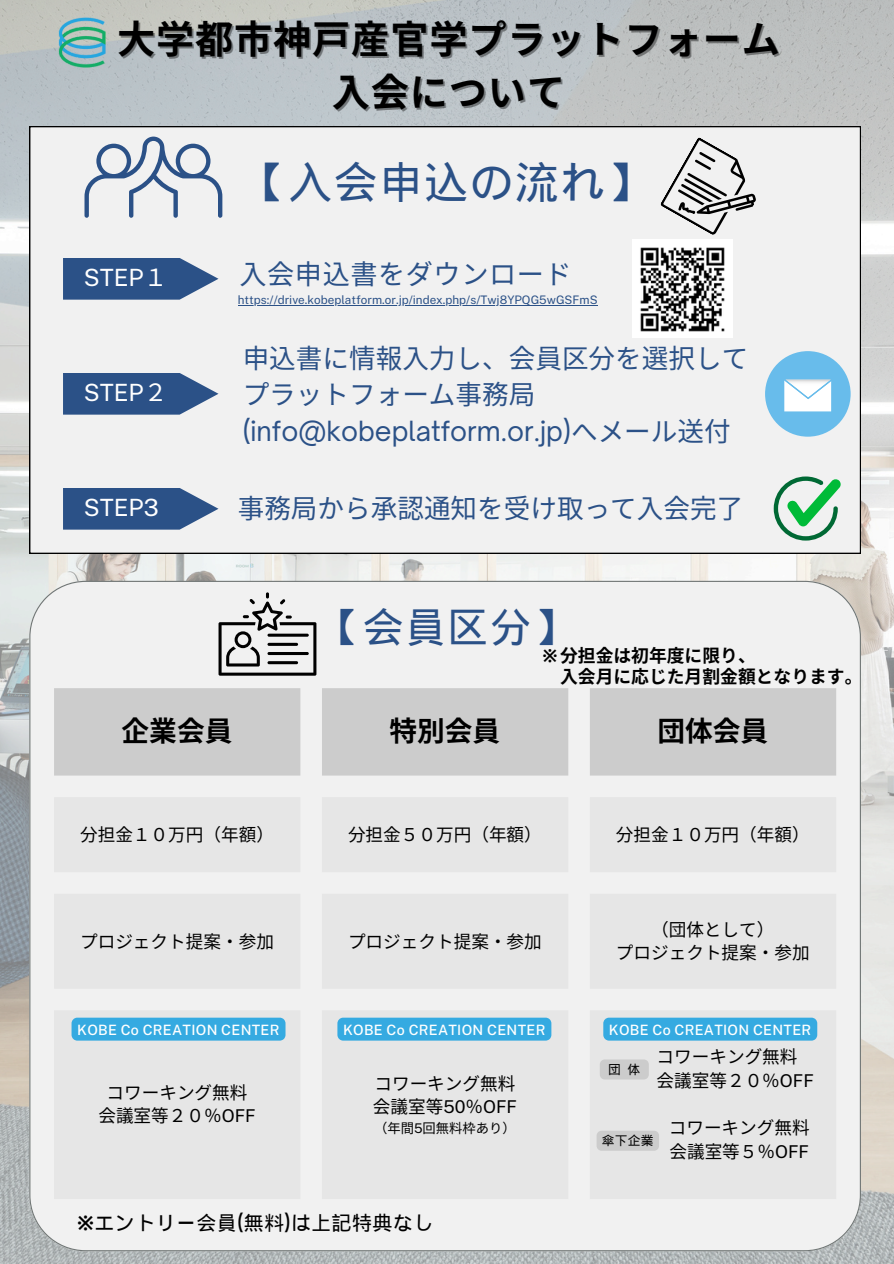
<style>
.page{position:relative;width:894px;height:1264px;background:#fff}
.page>*{position:absolute;margin:0;border:0;box-sizing:border-box;transform-origin:0 0}
.t1{font:44.4px "Wen Quan Yi Micro Hei";letter-spacing:.02em;color:#2b5187}
.t2{font:41.55px "Wen Quan Yi Micro Hei";color:#2b5187}
.t3{font:700 38.25px "Noto Sans CJ Ksc";letter-spacing:.02em;color:#000}
.t4{font:700 27.75px "Noto Sans CJ Ksc";color:#000}
.t5{font:27.15px "Noto Sans CJ Ksc";letter-spacing:.02em;color:#2b5187}
.t6{font:26.55px/36.6px "Noto Sans CJ Ksc";color:#2b5187}
.t7{font:23.7px "Public Sans";color:#fff}
.t8{font:19.95px "Wen Quan Yi Micro Hei";letter-spacing:.02em;color:#000}
.t9{font:700 17.85px "Noto Sans CJ Ksc";color:#000}
.t10{font:17.55px "Noto Sans CJ Ksc";color:#000}
.t11{font:500 14.25px "Public Sans";letter-spacing:.02em;color:#fff}
.t12{font:13.35px "Noto Sans CJ Ksc";color:#000}
.t13{font:12.75px "Wen Quan Yi Micro Hei";letter-spacing:.02em;color:#000}
.t14{font:11.7px "Public Sans";color:#2b5187}
.s1{color:rgb(0 0 0/.4)}
.s2{font-family:"Noto Sans CJ Ksc"}
.s3{font-family:"Open Sauce One"}
.s4{font-family:"Noto Sans"}
.s5{font-family:"Public Sans"}
.s6{font-family:"Noto Sans";font-weight:700}
.s7{font-family:"Open Sauce One";font-weight:600}
</style>
<div class="page">
<img style="left:0;top:0;width:893px;height:1263px">
<div style="left:29px;top:126px;width:831px;height:428px;background:#f1f1f1"></div>
<svg style="left:84px;top:137px;width:138px;height:81px"></svg>
<img style="left:632px;top:239px;width:100px;height:98px">
<svg style="left:63px;top:258px;width:155px;height:42px;background:#446594"></svg>
<svg style="left:63px;top:373px;width:155px;height:41px;background:#426493"></svg>
<svg style="left:63px;top:488px;width:155px;height:41px;background:#426493"></svg>
<svg style="left:773px;top:476px;width:68px;height:64px"></svg>
<svg style="left:659px;top:137px;width:99px;height:99px"></svg>
<div style="left:764px;top:351px;width:86px;height:85px;background:#68bceb;border-radius:50%"></div>
<svg style="left:784px;top:379px;width:46px;height:32px"></svg>
<div style="left:29px;top:581px;width:831px;height:670px;background:#f1f1f1"></div>
<div style="left:54px;top:688px;width:782px;height:87px;background:#ccc"></div>
<svg style="left:54px;top:797px;width:782px;height:401px;fill:#e6e6e6"></svg>
<svg style="left:218px;top:592px;width:98px;height:83px"></svg>
<img style="left:54px;top:15px;width:55px;height:56px">
<hr style="left:238px;top:305px;width:359px;height:1px;background:#2b5187">
<div style="left:71px;top:1017px;width:214px;height:23px;background:#35aae1"></div>
<div style="left:337px;top:1017px;width:214px;height:23px;background:#35aae1"></div>
<div style="left:603px;top:1017px;width:214px;height:23px;background:#35aae1"></div>
<svg style="left:599px;top:1059px;width:49px;height:20px"></svg>
<svg style="left:596px;top:1130px;width:63px;height:20px"></svg>
<p class="t3" style="left:119px;top:9px;width:662px"><span class="s1">大学</span>都<span class="s1">市神</span>戸<span class="s1">産官学</span>プラットフォーム</p>
<p class="t3" style="left:333px;top:62px;width:233px"><span class="s1">入会</span>について</p>
<h2 class="t7" style="left:84px;top:264px;width:85px">STEP<span class="s2">１</span></h2>
<p class="t7" style="left:84px;top:378px;width:85px">STEP<span class="s2">２</span></p>
<h5 class="t7" style="left:84px;top:493px;width:76px">STEP3</h5>
<p class="t1" style="left:242px;top:156px;width:409px">【入会申込の流れ】</p>
<p class="t5" style="left:239px;top:253px;width:334px">入会申込書をダウンロード</p>
<p class="t14" style="left:238px;top:293px;width:361px">https://drive.kobeplatform.or.jp/index.php/s/Twj8YPQG5wGSFmS</p>
<p class="t6" style="left:242px;top:338px;width:507px">申込書に情報入力し、会員区分を選択してプラットフォーム事務局<span class="s3">(info@kobeplatform.or.jp)</span>へメール送付</p>
<p class="t6" style="left:238px;top:489px;width:501px">事務局から承認通知を受け取って入会完了</p>
<p class="t2" style="left:320px;top:603px;width:255px">【会員区分】</p>
<p class="t9" style="left:542px;top:641px;width:215px"><span class="s4">※</span>分担金は初年度に限り、</p>
<p class="t9" style="left:560px;top:662px;width:304px">入会月に応じた月割金額となります。</p>
<h5 class="t4" style="left:122px;top:708px;width:112px">企業会員</h5>
<p class="t4" style="left:389px;top:708px;width:112px">特別会員</p>
<h1 class="t4" style="left:657px;top:708px;width:112px">団体会員</h1>
<p class="t10" style="left:80px;top:820px;width:195px">分担金１０万円（年額）</p>
<h3 class="t10" style="left:348px;top:820px;width:195px">分担金５０万円（年額）</h3>
<p class="t10" style="left:615px;top:820px;width:195px">分担金１０万円（年額）</p>
<h4 class="t10" style="left:80px;top:927px;width:193px">プロジェクト提案・参加</h4>
<p class="t10" style="left:348px;top:927px;width:193px">プロジェクト提案・参加</p>
<h5 class="t10" style="left:651px;top:915px;width:125px">（団体として）</h5>
<h4 class="t10" style="left:615px;top:939px;width:193px">プロジェクト提案・参加</h4>
<p class="t11" style="left:77px;top:1020px;width:204px">KOBE Co CREATION CENTER</p>
<p class="t11" style="left:343px;top:1020px;width:204px">KOBE Co CREATION CENTER</p>
<p class="t11" style="left:608px;top:1020px;width:204px">KOBE Co CREATION CENTER</p>
<p class="t13" style="left:608px;top:1061px;width:34px">団体</p>
<p class="t10" style="left:656px;top:1042px;width:142px">コワーキング無料</p>
<p class="t10" style="left:656px;top:1066px;width:159px">会議室等２０％<span class="s5">OFF</span></p>
<p class="t10" style="left:668px;top:1113px;width:142px">コワーキング無料</p>
<p class="t10" style="left:669px;top:1137px;width:141px">会議室等５％<span class="s5">OFF</span></p>
<h1 class="t10" style="left:374px;top:1069px;width:142px">コワーキング無料</h1>
<p class="t10" style="left:373px;top:1093px;width:145px">会議室等<span class="s5">50</span>％<span class="s5">OFF</span></p>
<p class="t12" style="left:374px;top:1117px;width:143px">（年間<span class="s5">5</span>回無料枠あり）</p>
<p class="t10" style="left:106px;top:1078px;width:142px">コワーキング無料</p>
<p class="t10" style="left:98px;top:1101px;width:159px">会議室等２０％<span class="s5">OFF</span></p>
<p class="t13" style="left:601px;top:1133px;width:53px">傘下企業</p>
<p class="t8" style="left:77px;top:1211px;width:357px"><span class="s6">※</span>エントリー会員<span class="s7">(</span>無料<span class="s7">)</span>は上記特典なし</p>
</div>
